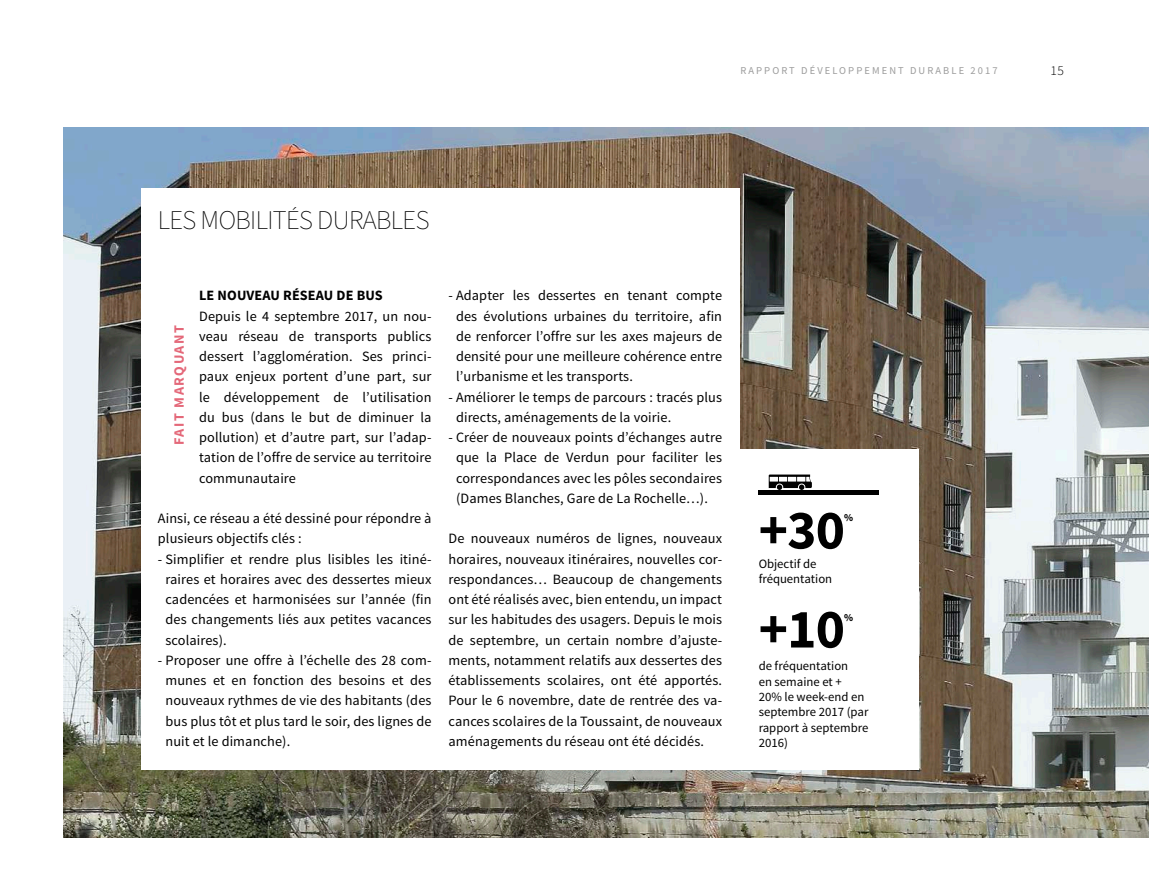
<style>
.page{position:relative;width:1149px;height:893px;background:#fff}
.page>*{position:absolute;margin:0;border:0;box-sizing:border-box;transform-origin:0 0}
.t1{font:700 55.5px "Source Sans Pro";color:#000}
.t2{font:200 27px "Source Sans Pro";letter-spacing:-.02em;color:#000}
.t3{font:14.25px/20.2px "Source Sans Pro";letter-spacing:.01em;color:#000;text-align:justify}
.t4{font:700 14.25px "Source Sans Pro";letter-spacing:.01em;color:#000}
.t5{font:700 14.25px "Source Sans Pro";letter-spacing:.1em;color:#e46879}
.t6{font:300 13.5px "Source Sans Pro";color:#000}
.t7{font:12.75px/15.3px "Source Sans Pro";color:#000}
.t8{font:10.5px "Source Sans Pro";letter-spacing:.2em;color:#9c9c9c}
.t9{font:700 10.5px "Source Sans Pro";color:#000}
</style>
<div class="page">
<img style="left:64px;top:128px;width:1084px;height:710px">
<div style="left:141px;top:188px;width:598px;height:582px;background:#fff"></div>
<div style="left:737px;top:449px;width:181px;height:321px;background:#fff"></div>
<hr style="left:758px;top:490px;width:120px;height:4px;background:#000">
<svg style="left:768px;top:475px;width:43px;height:15px"></svg>
<p class="t8" style="left:740px;top:64px;width:259px">RAPPORT DÉVELOPPEMENT DURABLE 2017</p>
<p class="t6" style="left:1050px;top:62px;width:15px">15</p>
<h2 class="t2" style="left:158px;top:204px;width:273px">LES MOBILITÉS DURABLES</h2>
<p class="t4" style="left:199px;top:286px;width:185px">LE NOUVEAU RÉSEAU DE BUS</p>
<p class="t3" style="left:199px;top:306px;width:234px">Depuis le 4 septembre 2017, un nou&shy;veau réseau de transports publics dessert l’agglomération. Ses princi&shy;paux enjeux portent d’une part, sur le développement de l’utilisation du bus (dans le but de diminuer la pollution) et d’autre part, sur l’adap&shy;tation de l’offre de service au territoire communautaire</p>
<p class="t3" style="left:158px;top:508px;width:275px">Ainsi, ce réseau a été dessiné pour répondre à plusieurs objectifs clés :</p>
<p class="t3" style="left:165px;top:549px;width:267px;text-indent:-8px">- Simplifier et rendre plus lisibles les itiné&shy;raires et horaires avec des dessertes mieux cadencées et harmonisées sur l’année (fin des changements liés aux petites vacances scolaires).</p>
<p class="t3" style="left:165px;top:650px;width:267px;text-indent:-8px">- Proposer une offre à l’échelle des 28 com&shy;munes et en fonction des besoins et des nouveaux rythmes de vie des habitants (des bus plus tôt et plus tard le soir, des lignes de nuit et le dimanche).</p>
<p class="t5" style="left:170px;top:445px;width:121px;rotate:-90deg">FAIT MARQUANT</p>
<p class="t3" style="left:456px;top:286px;width:267px;text-indent:-8px">- Adapter les dessertes en tenant compte des évolutions urbaines du territoire, afin de renforcer l’offre sur les axes majeurs de densité pour une meilleure cohérence entre l’urbanisme et les transports.</p>
<p class="t3" style="left:456px;top:387px;width:267px;text-indent:-8px">- Améliorer le temps de parcours : tracés plus directs, aménagements de la voirie.</p>
<p class="t3" style="left:448px;top:427px;width:275px;text-align:center">- Créer de nouveaux points d’échanges autre que la Place de Verdun pour faciliter les correspondances avec les pôles secondaires (Dames Blanches, Gare de La Rochelle…).</p>
<p class="t3" style="left:448px;top:529px;width:275px">De nouveaux numéros de lignes, nouveaux horaires, nouveaux itinéraires, nouvelles cor&shy;respondances… Beaucoup de changements ont été réalisés avec, bien entendu, un impact sur les habitudes des usagers. Depuis le mois de septembre, un certain nombre d’ajuste&shy;ments, notamment relatifs aux dessertes des établissements scolaires, ont été apportés.<br>Pour le 6 novembre, date de rentrée des va&shy;cances scolaires de la Toussaint, de nouveaux aménagements du réseau ont été décidés.</p>
<h1 class="t1" style="left:758px;top:494px;width:88px">+30</h1>
<p class="t9" style="left:843px;top:511px;width:10px">%</p>
<p class="t7" style="left:758px;top:556px;width:75px">Objectif de fréquentation</p>
<h1 class="t1" style="left:758px;top:593px;width:88px">+10</h1>
<p class="t9" style="left:843px;top:610px;width:10px">%</p>
<p class="t7" style="left:758px;top:659px;width:111px">de fréquentation<br>en semaine et +<br>20% le week-end en septembre 2017 (par rapport à septembre<br>2016)</p>
</div>
